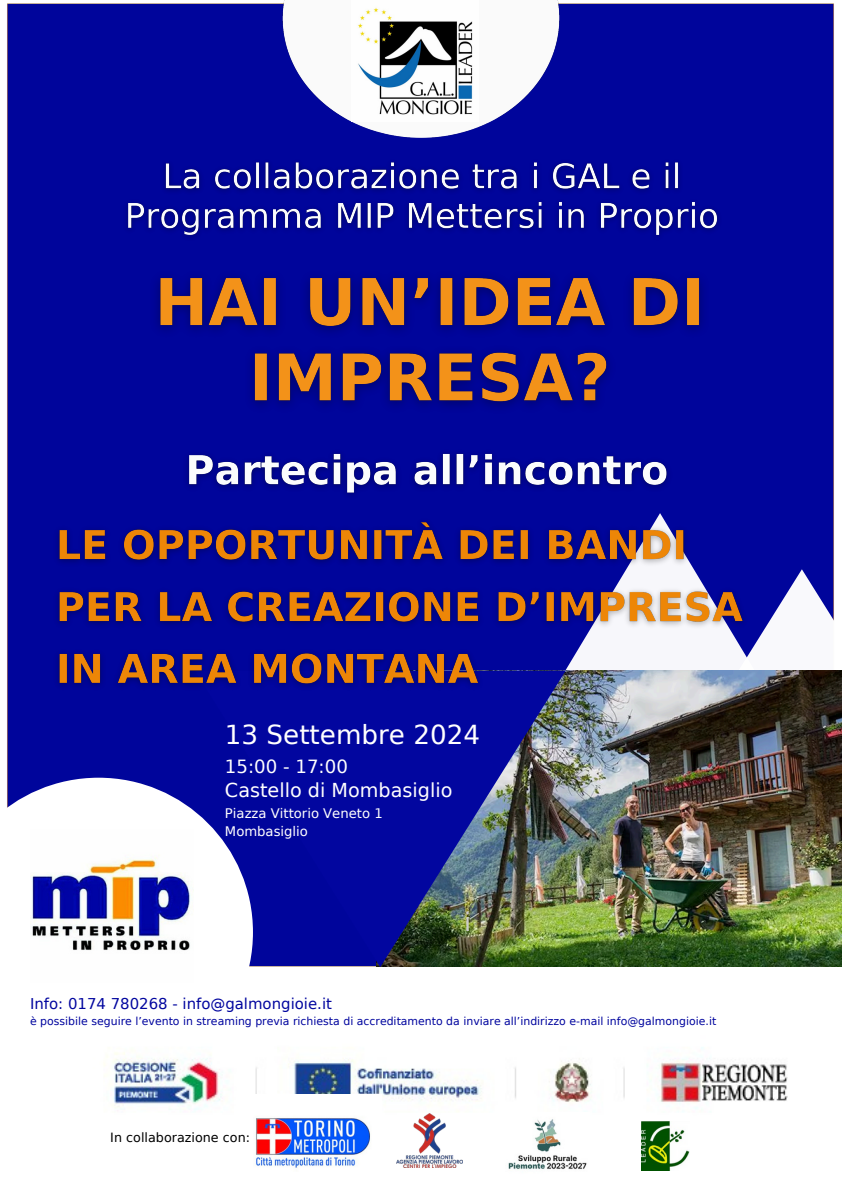
<style>
.page{position:relative;width:842px;height:1191px;background:#fff}
.page>*{position:absolute;margin:0;border:0;box-sizing:border-box;transform-origin:0 0}
.t1{font:26.2px "DejaVu Sans";color:#fff}
.t2{font:25.5px "DejaVu Sans";color:#ccc}
.t3{font:19.2px "DejaVu Sans";color:#fff}
.t4{font:18.2px "DejaVu Sans";color:#fff}
.t5{font:14.9px "DejaVu Sans";color:#02069f}
.t6{font:13.2px/18px "DejaVu Sans";color:#fff}
.t7{font:12.7px "DejaVu Sans";color:#000}
.t8{font:10.9px "DejaVu Sans";color:#02069f}
</style>
<div class="page">
<div style="left:7px;top:3px;width:827px;height:774px;background:#00059b"></div>
<img style="left:275px;top:0;width:291px;height:144px">
<svg style="left:7px;top:777px;width:188px;height:35px"></svg>
<img style="left:104px;top:1047px;width:684px;height:106px">
<img style="left:30px;top:857px;width:164px;height:94px">
<svg style="left:566px;top:513px;width:276px;height:454px;fill:#00059b"></svg>
<svg style="left:752px;top:569px;width:90px;height:101px"></svg>
<img style="left:566px;top:670px;width:276px;height:296px">
<img style="left:195px;top:694px;width:371px;height:273px">
<img style="left:245px;top:1094px;width:136px;height:74px">
<img style="left:397px;top:1113px;width:66px;height:54px">
<img style="left:505px;top:1111px;width:84px;height:59px">
<img style="left:641px;top:1121px;width:48px;height:48px">
<img style="left:351px;top:0;width:128px;height:122px">
<img style="left:49px;top:513px;width:703px;height:181px">
<img style="left:120px;top:154px;width:606px;height:92px">
<img style="left:143px;top:264px;width:573px;height:156px">
<img style="left:178px;top:444px;width:498px;height:59px">
<p class="t1" style="left:225px;top:719px;width:257px">13 Settembre 2024</p>
<p class="t4" style="left:225px;top:755px;width:124px">15:00 - 17:00</p>
<p class="t3" style="left:225px;top:779px;width:229px">Castello di Mombasiglio</p>
<p class="t6" style="left:225px;top:804px;width:159px">Piazza Vittorio Veneto 1<br>Mombasiglio</p>
<h6 class="t2" style="left:464px;top:907px;width:9px">i</h6>
<p class="t5" style="left:30px;top:995px;width:303px">Info: 0174 780268 - info@galmongioie.it</p>
<p class="t8" style="left:30px;top:1014px;width:688px">è possibile seguire l’evento in streaming previa richiesta di accreditamento da inviare all’indirizzo e-mail info@galmongioie.it</p>
<p class="t7" style="left:110px;top:1130px;width:141px">In collaborazione con:</p>
</div>
